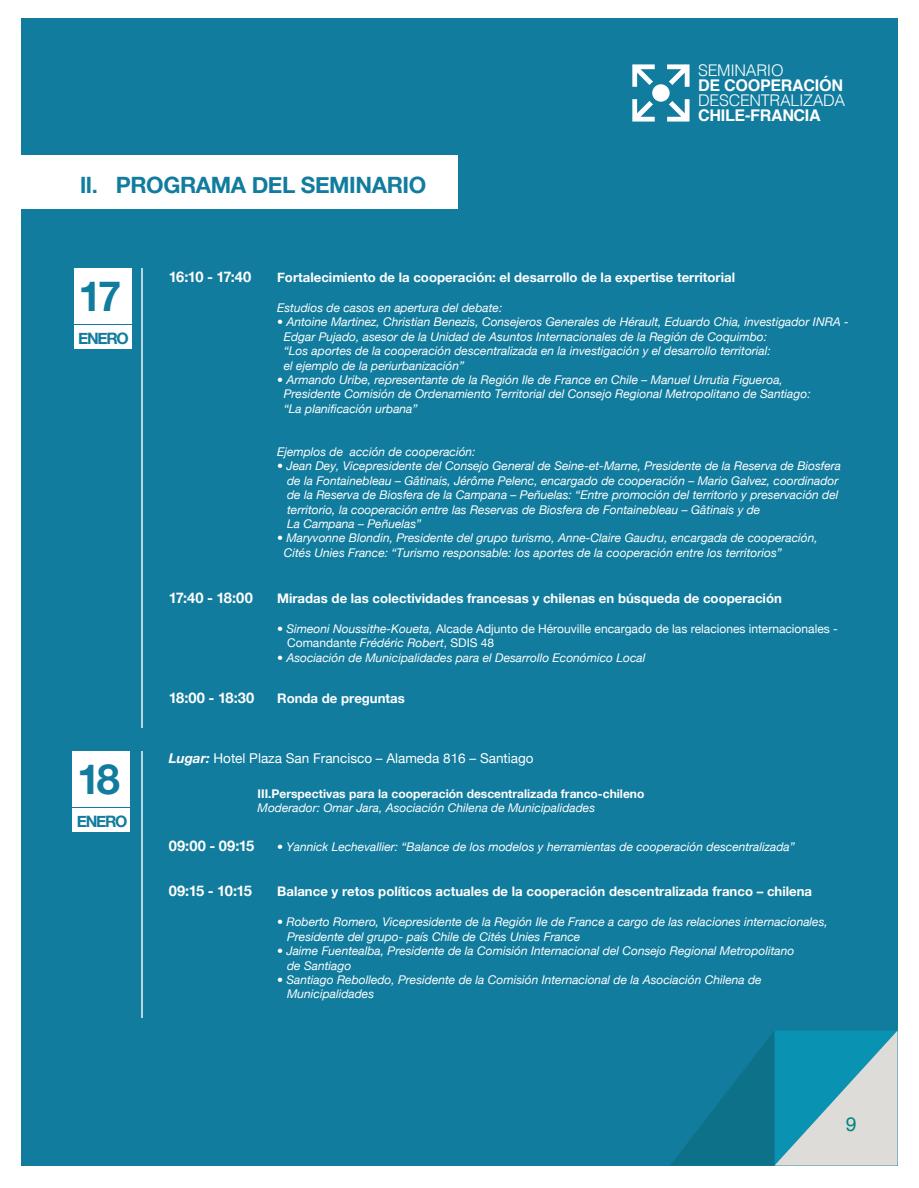
<style>
.page{position:relative;width:919px;height:1188px;background:#fff}
.page>*{position:absolute;margin:0;border:0;box-sizing:border-box;transform-origin:0 0}
.t1{font:700 41.55px "Helvetica Neue";color:#117c9e}
.t2{font:700 22.5px "Helvetica Neue";letter-spacing:-.02em;color:#117c9e}
.t3{font:19.5px "Helvetica";color:#00877d}
.t4{font:700 16.05px "Helvetica";letter-spacing:-.02em;color:#fff}
.t5{font:300 16.05px "Helvetica";letter-spacing:-.02em;color:#fff}
.t6{font:700 15.75px "Helvetica Neue";letter-spacing:-.08em;color:#117c9e}
.t7{font:700 14.7px "Helvetica Neue";letter-spacing:-.04em;color:#fff}
.t8{font:13.5px "Helvetica Neue";color:#fff}
.t9{font:700 13.2px "Helvetica Neue";color:#fff}
.t10{font:italic 12px/14.4px "Helvetica Neue";color:#fff}
.t11{font:12px/14.4px "Helvetica Neue";color:#fff}
.t12{font:700 12px "Helvetica Neue";color:#fff}
.s1{font-family:"Helvetica"}
.s2{font-style:italic}
.s3{font-weight:700;font-style:italic}
</style>
<div class="page">
<div style="left:21px;top:18px;width:876px;height:1148px;background:#117c9e"></div>
<svg style="left:671px;top:1031px;width:226px;height:135px"></svg>
<div style="left:651px;top:84px;width:18px;height:18px;background:#fff;border-radius:50%"></div>
<svg style="left:666px;top:99px;width:23px;height:23px"></svg>
<svg style="left:632px;top:99px;width:22px;height:23px"></svg>
<svg style="left:632px;top:64px;width:22px;height:23px"></svg>
<svg style="left:666px;top:64px;width:23px;height:23px"></svg>
<hr style="left:142px;top:268px;width:1px;height:460px;background:#fff">
<hr style="left:142px;top:751px;width:1px;height:266px;background:#fff">
<div style="left:20px;top:156px;width:438px;height:53px;background:#fff"></div>
<div style="left:74px;top:268px;width:57px;height:56px;background:#fff"></div>
<div style="left:74px;top:325px;width:57px;height:24px;background:#fff"></div>
<div style="left:73px;top:751px;width:57px;height:56px;background:#fff"></div>
<div style="left:73px;top:808px;width:57px;height:24px;background:#fff"></div>
<h2 class="t2" style="left:80px;top:168px;width:347px"><span class="s1">II.</span> PROGRAMA DEL SEMINARIO</h2>
<h3 class="t5" style="left:697px;top:58px;width:87px">SEMINARIO</h3>
<h3 class="t4" style="left:697px;top:73px;width:146px">DE COOPERACIÓN</h3>
<h3 class="t5" style="left:697px;top:87px;width:148px">DESCENTRALIZADA</h3>
<h3 class="t4" style="left:697px;top:102px;width:124px">CHILE-FRANCIA</h3>
<h1 class="t1" style="left:78px;top:264px;width:44px">17</h1>
<h3 class="t6" style="left:78px;top:326px;width:52px">ENERO</h3>
<h1 class="t1" style="left:77px;top:747px;width:44px">18</h1>
<h3 class="t6" style="left:77px;top:809px;width:52px">ENERO</h3>
<p class="t7" style="left:169px;top:265px;width:84px">16:10 - 17:40</p>
<p class="t9" style="left:277px;top:267px;width:459px">Fortalecimiento de la cooperación: el desarrollo de la expertise territorial</p>
<p class="t10" style="left:277px;top:301px;width:226px">Estudios de casos en apertura del debate:</p>
<p class="t10" style="left:284px;top:316px;width:566px;text-indent:-7px">• Antoine Martinez, Christian Benezis, Consejeros Generales de Hérault, Eduardo Chia, investigador INRA - Edgar Pujado, asesor de la Unidad de Asuntos Internacionales de la Región de Coquimbo:<br>“Los aportes de la cooperación descentralizada en la investigación y el desarrollo territorial:<br>el ejemplo de la periurbanización”</p>
<p class="t10" style="left:284px;top:373px;width:528px;text-indent:-7px">• Armando Uribe, representante de la Región Ile de France en Chile – Manuel Urrutia Figueroa,<br>Presidente Comisión de Ordenamiento Territorial del Consejo Regional Metropolitano de Santiago: “La planificación urbana”</p>
<p class="t10" style="left:277px;top:445px;width:200px">Ejemplos de acción de cooperación:</p>
<p class="t10" style="left:287px;top:460px;width:555px;text-indent:-10px">• Jean Dey, Vicepresidente del Consejo General de Seine-et-Marne, Presidente de la Reserva de Biosfera de la Fontainebleau – Gâtinais, Jérôme Pelenc, encargado de cooperación – Mario Galvez, coordinador de la Reserva de Biosfera de la Campana – Peñuelas: “Entre promoción del territorio y preservación del territorio, la cooperación entre las Reservas de Biosfera de Fontainebleau – Gâtinais y de<br>La Campana – Peñuelas”</p>
<p class="t10" style="left:284px;top:532px;width:535px;text-indent:-7px">• Maryvonne Blondin, Presidente del grupo turismo, Anne-Claire Gaudru, encargada de cooperación,<br>Cités Unies France: “Turismo responsable: los aportes de la cooperación entre los territorios”</p>
<p class="t7" style="left:169px;top:586px;width:86px">17:40 - 18:00</p>
<p class="t9" style="left:277px;top:588px;width:506px">Miradas de las colectividades francesas y chilenas en búsqueda de cooperación</p>
<p class="t11" style="left:287px;top:622px;width:552px;text-indent:-10px"><span class="s2">• Simeoni Noussithe-Koueta,</span> Alcade Adjunto de Hérouville encargado de las relaciones internacionales -<br>Comandante <span class="s2">Frédéric Robert</span>, SDIS 48</p>
<p class="t10" style="left:277px;top:651px;width:369px">• Asociación de Municipalidades para el Desarrollo Económico Local</p>
<p class="t7" style="left:169px;top:686px;width:87px">18:00 - 18:30</p>
<p class="t9" style="left:277px;top:688px;width:129px">Ronda de preguntas</p>
<p class="t8" style="left:169px;top:749px;width:366px"><span class="s3">Lugar:</span> Hotel Plaza San Francisco – Alameda 816 – Santiago</p>
<p class="t12" style="left:257px;top:784px;width:388px">III.Perspectivas para la cooperación descentralizada franco-chileno</p>
<p class="t10" style="left:257px;top:801px;width:339px">Moderador: Omar Jara, Asociación Chilena de Municipalidades</p>
<p class="t7" style="left:169px;top:834px;width:87px">09:00 - 09:15</p>
<p class="t10" style="left:277px;top:840px;width:519px">• Yannick Lechevallier: “Balance de los modelos y herramientas de cooperación descentralizada”</p>
<p class="t7" style="left:169px;top:879px;width:85px">09:15 - 10:15</p>
<p class="t9" style="left:277px;top:881px;width:536px">Balance y retos políticos actuales de la cooperación descentralizada franco – chilena</p>
<p class="t10" style="left:287px;top:916px;width:542px;text-indent:-10px">• Roberto Romero, Vicepresidente de la Región Ile de France a cargo de las relaciones internacionales,<br>Presidente del grupo- país Chile de Cités Unies France</p>
<p class="t10" style="left:287px;top:944px;width:508px;text-indent:-10px">• Jaime Fuentealba, Presidente de la Comisión Internacional del Consejo Regional Metropolitano de Santiago</p>
<p class="t10" style="left:287px;top:973px;width:476px;text-indent:-10px">• Santiago Rebolledo, Presidente de la Comisión Internacional de la Asociación Chilena de<br>Municipalidades</p>
<h3 class="t3" style="left:845px;top:1109px;width:12px">9</h3>
</div>
